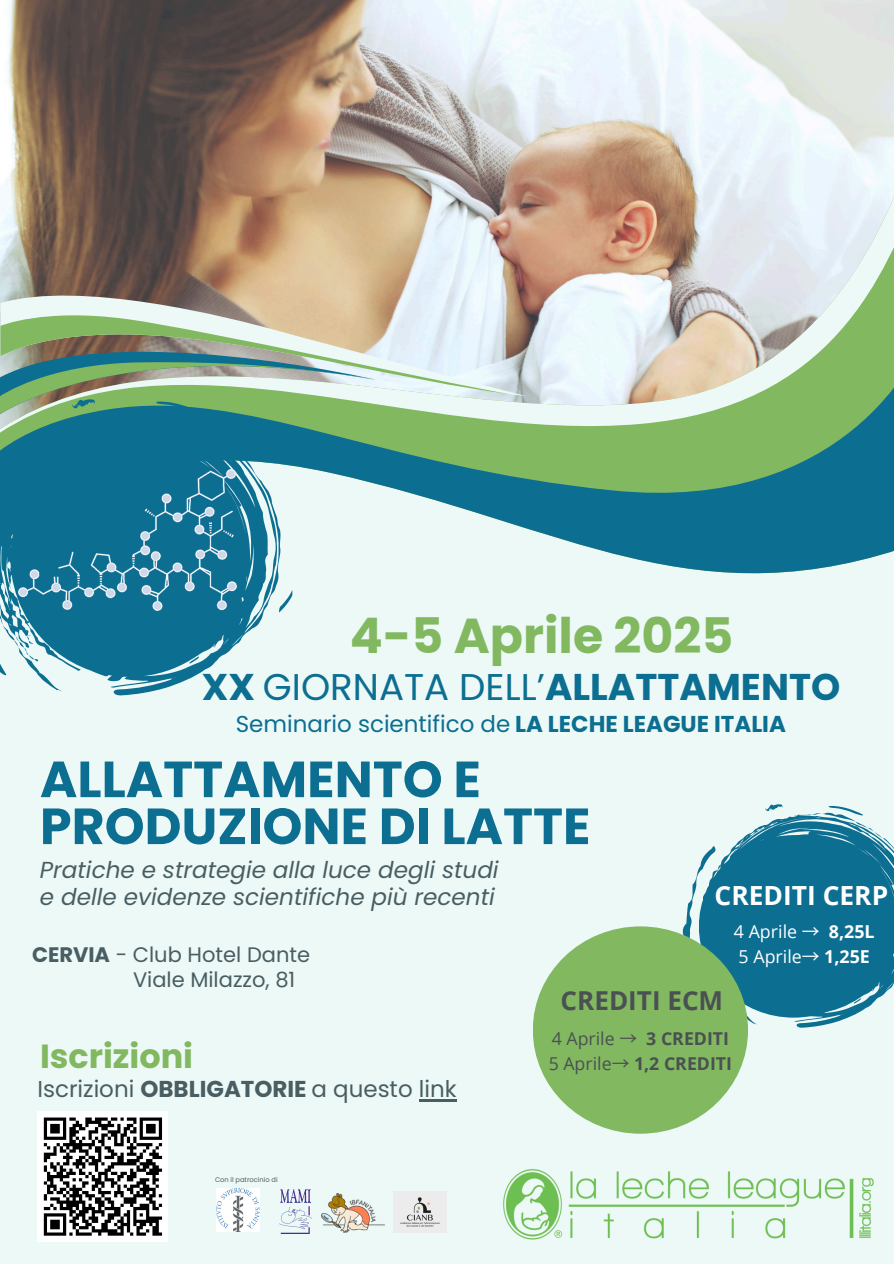
<style>
.page{position:relative;width:894px;height:1264px;background:#fff}
.page>*{position:absolute;margin:0;border:0;box-sizing:border-box;transform-origin:0 0}
.t1{font:700 50.7px/47px "Poppins";color:#0c6e91}
.t2{font:700 48.9px "Poppins";color:#81b860}
.t3{font:700 37.2px "Poppins";color:#0c6e91}
.t4{font:700 33.45px "Poppins";color:#81b860}
.t5{font:700 26.4px "Open Sans";color:#fff}
.t6{font:700 26.1px "Open Sans";color:#4b5052}
.t7{font:italic 23.1px/27px "Poppins";color:#495e62}
.t8{font:22.95px "Poppins";color:#0c6e91}
.t9{font:22.95px "Poppins";color:#495e62}
.t10{font:21px/24.8px "Poppins";color:#495e62}
.t11{font:17.85px "Open Sans";color:#fff}
.t12{font:700 17.7px "Open Sans";color:#4b5052}
.t13{font:6.6px "Poppins";color:#495e62}
.s1{font-weight:400}
.s2{font-weight:700}
.s3{font-family:"Noto Sans CJ Ksc"}
.s4{font-family:"Noto Sans CJ Ksc";font-weight:400}
</style>
<div class="page">
<div style="left:0;top:0;width:893px;height:1263px;background:#edf9f7"></div>
<img style="left:0;top:0;width:893px;height:114px">
<svg style="left:292px;top:443px;width:601px;height:153px"></svg>
<svg style="left:0;top:114px;width:893px;height:329px"></svg>
<svg style="left:0;top:280px;width:525px;height:116px"></svg>
<svg style="left:0;top:308px;width:510px;height:106px"></svg>
<svg style="left:0;top:399px;width:292px;height:296px;fill:#0c6e91"></svg>
<svg style="left:682px;top:804px;width:211px;height:223px"></svg>
<div style="left:698px;top:835px;width:190px;height:182px;background:#0c6e91;border-radius:50%"></div>
<div style="left:532px;top:926px;width:215px;height:207px;background:#81b860;border-radius:50%"></div>
<div style="left:37px;top:1111px;width:131px;height:130px;background:#fff"></div>
<svg style="left:43px;top:1117px;width:119px;height:119px"></svg>
<img style="left:19px;top:469px;width:217px;height:142px">
<img style="left:503px;top:1169px;width:371px;height:71px">
<img style="left:216px;top:1188px;width:43px;height:42px">
<img style="left:279px;top:1189px;width:32px;height:44px">
<img style="left:322px;top:1193px;width:63px;height:39px">
<img style="left:393px;top:1191px;width:53px;height:41px">
<hr style="left:418px;top:1099px;width:38px;height:2px;background:#495e62">
<p class="t2" style="left:350px;top:602px;width:385px">4-5 Aprile 2025</p>
<p class="t3" style="left:202px;top:660px;width:639px">XX <span class="s1">GIORNATA DELL’</span>ALLATTAMENTO</p>
<p class="t8" style="left:236px;top:707px;width:551px">Seminario scientifico de <span class="s2">LA LECHE LEAGUE ITALIA</span></p>
<h2 class="t1" style="left:40px;top:756px;width:552px">ALLATTAMENTO E<br>PRODUZIONE DI LATTE</h2>
<h3 class="t7" style="left:40px;top:856px;width:460px">Pratiche e strategie alla luce degli studi e delle evidenze scientifiche più recenti</h3>
<p class="t5" style="left:714px;top:876px;width:175px">CREDITI CERP</p>
<h6 class="t11" style="left:733px;top:918px;width:142px">4 Aprile <span class="s3">→</span> <span class="s2">8,25L</span></h6>
<h5 class="t11" style="left:738px;top:943px;width:133px">5 Aprile<span class="s3">→</span> <span class="s2">1,25E</span></h5>
<p class="t10" style="left:133px;top:942px;width:179px;text-indent:-101px"><span class="s2">CERVIA</span> - Club Hotel Dante<br>Viale Milazzo, 81</p>
<h6 class="t6" style="left:560px;top:981px;width:164px">CREDITI ECM</h6>
<h1 class="t4" style="left:40px;top:1032px;width:155px">Iscrizioni</h1>
<p class="t9" style="left:37px;top:1072px;width:420px">Iscrizioni <span class="s2">OBBLIGATORIE</span> a questo link</p>
<p class="t13" style="left:215px;top:1175px;width:64px">Con il patrocinio di</p>
<h5 class="t12" style="left:551px;top:1026px;width:179px"><span class="s1">4 Aprile</span> <span class="s4">→</span> 3 CREDITI</h5>
<p class="t12" style="left:548px;top:1050px;width:185px"><span class="s1">5 Aprile</span><span class="s4">→</span> 1,2 CREDITI</p>
</div>
